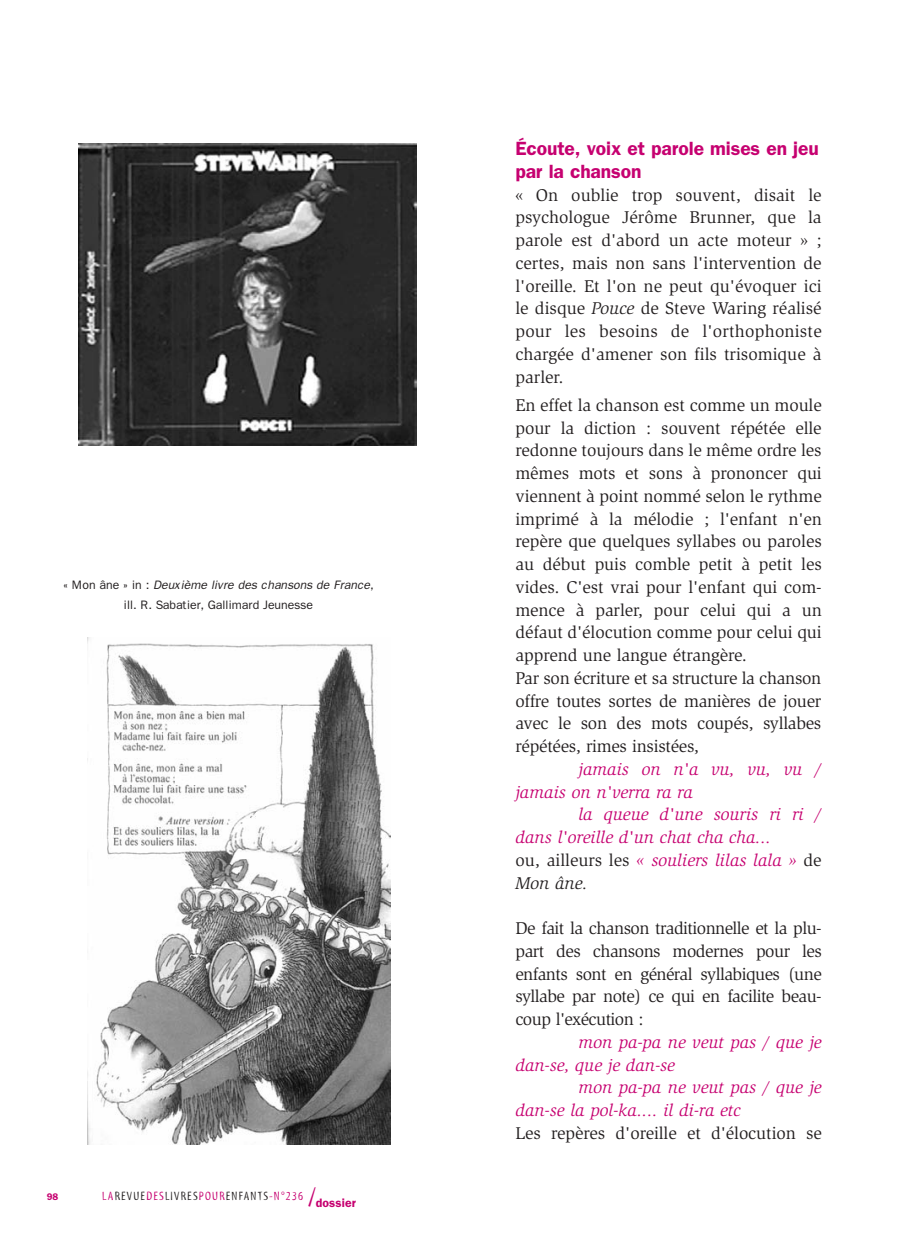
<style>
.page{position:relative;width:924px;height:1246px;background:#fff}
.page>*{position:absolute;margin:0;border:0;box-sizing:border-box;transform-origin:0 0}
.t1{font:600 19.25px/22.8px "Franklin Gothic";letter-spacing:-.005em;color:#c60170}
.t2{font:17.5px/22.8px "Slimbach";letter-spacing:-.005em;color:#231f20;text-align:justify}
.t3{font:italic 17.5px "Slimbach";color:#c60170}
.t4{font:17.5px "Slimbach";letter-spacing:-.03em;color:#231f20}
.t5{font:italic 17.5px "Slimbach";color:#231f20}
.t6{font:12.25px/19.2px "Franklin Gothic";letter-spacing:-.005em;color:#231f20;text-align:center}
.t7{font:12.25px "Myriad Tilt";letter-spacing:.1em;color:#231f20}
.t8{font:600 9.62px "Franklin Gothic";color:#c60170}
.s1{font-style:italic}
.s2{color:#c60170}
.s3{font-size:26.25px;color:#c60170}
.s4{font-family:"Franklin Gothic";font-weight:600;color:#c60170}
.s5{font-style:normal;color:#231f20}
</style>
<div class="page">
<svg style="left:78px;top:143px;width:339px;height:1002px"></svg>
<p class="t6" style="left:63px;top:576px;width:312px">« Mon âne » in : <span class="s1">Deuxième livre des chansons de France</span>, ill. R. Sabatier, Gallimard Jeunesse</p>
<p class="t8" style="left:47px;top:1191px;width:13px">98</p>
<p class="t7" style="left:102px;top:1191px;width:255px"><span class="s2">LA</span>REVUE<span class="s2">DES</span>LIVRES<span class="s2">POUR</span>ENFANTS<span class="s2">-N°236</span> <span class="s3">/</span><span class="s4">dossier</span></p>
<p class="t1" style="left:515px;top:137px;width:305px">Écoute, voix et parole mises en jeu par la chanson</p>
<p class="t2" style="left:515px;top:185px;width:308px">« On oublie trop souvent, disait le psychologue Jérôme Brunner, que la parole est d'abord un acte moteur » ; certes, mais non sans l'intervention de l'oreille. Et l'on ne peut qu'évoquer ici le disque <span class="s1">Pouce</span> de Steve Waring réalisé pour les besoins de l'orthophoniste chargée d'amener son fils trisomique à parler.</p>
<p class="t2" style="left:515px;top:395px;width:308px">En effet la chanson est comme un moule</p>
<p class="t2" style="left:515px;top:418px;width:308px">pour la diction : souvent répétée elle</p>
<p class="t2" style="left:515px;top:440px;width:308px">redonne toujours dans le même ordre les</p>
<p class="t2" style="left:515px;top:463px;width:308px">mêmes mots et sons à prononcer qui</p>
<p class="t2" style="left:515px;top:486px;width:308px">viennent à point nommé selon le rythme</p>
<p class="t2" style="left:515px;top:509px;width:308px">imprimé à la mélodie ; l'enfant n'en</p>
<p class="t2" style="left:515px;top:531px;width:308px">repère que quelques syllabes ou paroles</p>
<p class="t2" style="left:515px;top:554px;width:308px">au début puis comble petit à petit les</p>
<p class="t2" style="left:515px;top:577px;width:308px">vides. C'est vrai pour l'enfant qui com-</p>
<p class="t2" style="left:515px;top:600px;width:308px">mence à parler, pour celui qui a un</p>
<p class="t2" style="left:515px;top:622px;width:308px">défaut d'élocution comme pour celui qui</p>
<p class="t2" style="left:515px;top:645px;width:233px">apprend une langue étrangère.</p>
<p class="t2" style="left:515px;top:668px;width:307px">Par son écriture et sa structure la chanson</p>
<p class="t2" style="left:515px;top:691px;width:307px">offre toutes sortes de manières de jouer</p>
<p class="t2" style="left:515px;top:713px;width:307px">avec le son des mots coupés, syllabes</p>
<p class="t2" style="left:515px;top:736px;width:185px">répétées, rimes insistées,</p>
<p class="t3" style="left:578px;top:762px;width:245px">jamais on n'a vu, vu, vu /</p>
<p class="t3" style="left:515px;top:785px;width:179px">jamais on n'verra ra ra</p>
<p class="t3" style="left:578px;top:808px;width:245px">la queue d'une souris ri ri /</p>
<p class="t3" style="left:515px;top:831px;width:257px">dans l'oreille d'un chat cha cha...</p>
<p class="t3" style="left:515px;top:853px;width:308px"><span class="s5">ou, ailleurs les</span> « souliers lilas lala » <span class="s5">de</span></p>
<p class="t5" style="left:515px;top:876px;width:74px">Mon âne.</p>
<p class="t4" style="left:515px;top:922px;width:308px">De fait la chanson traditionnelle et la plu-</p>
<p class="t4" style="left:515px;top:944px;width:308px">part des chansons modernes pour les</p>
<p class="t4" style="left:515px;top:967px;width:308px">enfants sont en général syllabiques (une</p>
<p class="t4" style="left:515px;top:990px;width:308px">syllabe par note) ce qui en facilite beau-</p>
<p class="t4" style="left:515px;top:1013px;width:130px">coup l'exécution :</p>
<p class="t3" style="left:578px;top:1035px;width:245px">mon pa-pa ne veut pas / que je</p>
<p class="t3" style="left:515px;top:1058px;width:161px">dan-se, que je dan-se</p>
<p class="t3" style="left:578px;top:1081px;width:245px">mon pa-pa ne veut pas / que je</p>
<p class="t3" style="left:515px;top:1104px;width:226px">dan-se la pol-ka.... il di-ra etc</p>
<p class="t2" style="left:515px;top:1123px;width:308px">Les repères d'oreille et d'élocution se</p>
</div>
